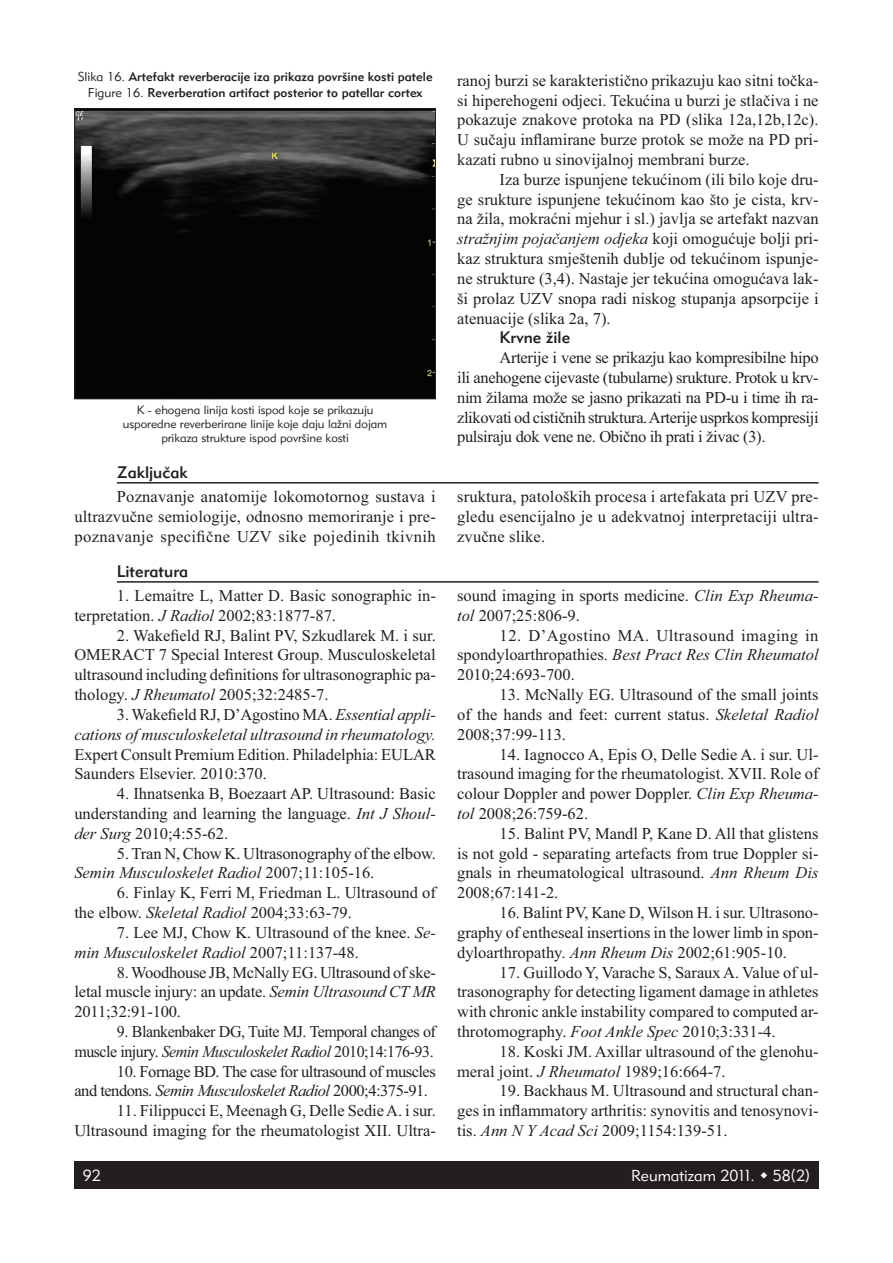
<style>
.page{position:relative;width:893px;height:1263px;background:#fff}
.page>*{position:absolute;margin:0;border:0;box-sizing:border-box;transform-origin:0 0}
.t1{font:16.5px/19.8px "Times New Roman";color:#231f20;text-align:justify}
.t2{font:16.5px/19.8px "Times New Roman";letter-spacing:-.03em;color:#231f20;text-align:right}
.t3{font:italic 16.5px/19.8px "Times New Roman";color:#231f20;text-align:right}
.t4{font:16.5px "Geometric 415 BT Medium A";color:#231f20}
.t5{font:15.75px "Geometric 415 BT Lite A";color:#fff}
.t6{font:12.75px/15.3px "Geometric 415 BT Medium A";color:#231f20;text-align:center}
.t7{font:12px/14.4px "Geometric 415 BT Lite A";color:#231f20;text-align:center}
.s1{font-family:"Geometric 415 BT Lite A"}
.s2{font-style:italic}
.s3{font-style:normal}
</style>
<div class="page">
<div style="left:74px;top:1161px;width:745px;height:27px;background:#231f20"></div>
<img style="left:76px;top:110px;width:358px;height:287px">
<div style="left:74px;top:108px;width:362px;height:291px;border:1px solid #231f20"></div>
<hr style="left:117px;top:482px;width:702px;height:2px;background:#231f20">
<hr style="left:117px;top:581px;width:702px;height:2px;background:#231f20">
<p class="t6" style="left:78px;top:70px;width:356px"><span class="s1">Slika 16.</span> Artefakt reverberacije iza prikaza površine kosti patele<br><span class="s1">Figure 16.</span> Reverberation artifact posterior to patellar cortex</p>
<p class="t1" style="left:457px;top:72px;width:363px">ranoj burzi se karakteristično prikazuju kao sitni točka&shy;si hiperehogeni odjeci. Tekućina u burzi je stlačiva i ne pokazuje znakove protoka na PD (slika 12a,12b,12c).<br>U sučaju inflamirane burze protok se može na PD pri&shy;kazati rubno u sinovijalnoj membrani burze.</p>
<p class="t1" style="left:457px;top:171px;width:363px;text-indent:43px">Iza burze ispunjene tekućinom (ili bilo koje dru&shy;ge srukture ispunjene tekućinom kao što je cista, krv&shy;na žila, mokraćni mjehur i sl.) javlja se artefakt nazvan <span class="s2">stražnjim pojačanjem odjeka</span> koji omogućuje bolji pri&shy;kaz struktura smještenih dublje od tekućinom ispunje&shy;ne strukture (3,4). Nastaje jer tekućina omogućava lak&shy;ši prolaz UZV snopa radi niskog stupanja apsorpcije i atenuacije (slika 2a, 7).</p>
<p class="t4" style="left:500px;top:331px;width:72px">Krvne žile</p>
<p class="t1" style="left:457px;top:349px;width:363px;text-indent:43px">Arterije i vene se prikazju kao kompresibilne hipo ili anehogene cijevaste (tubularne) srukture. Protok u krv&shy;nim žilama može se jasno prikazati na PD-u i time ih ra&shy;zlikovati od cističnih struktura. Arterije usprkos kompresiji pulsiraju dok vene ne. Obično ih prati i živac (3).</p>
<p class="t7" style="left:123px;top:403px;width:266px">K - ehogena linija kosti ispod koje se prikazuju usporedne reverberirane linije koje daju lažni dojam prikaza strukture ispod površine kosti</p>
<p class="t4" style="left:117px;top:466px;width:72px">Zaključak</p>
<p class="t1" style="left:74px;top:488px;width:363px;text-indent:43px">Poznavanje anatomije lokomotornog sustava i ultrazvučne semiologije, odnosno memoriranje i pre&shy;poznavanje specifične UZV sike pojedinih tkivnih</p>
<p class="t1" style="left:457px;top:488px;width:363px">sruktura, patoloških procesa i artefakata pri UZV pre&shy;gledu esencijalno je u adekvatnoj interpretaciji ultra&shy;zvučne slike.</p>
<p class="t4" style="left:117px;top:565px;width:73px">Literatura</p>
<p class="t1" style="left:74px;top:587px;width:363px;text-indent:43px">1. Lemaitre L, Matter D. Basic sonographic in&shy;terpretation. <span class="s2">J Radiol</span> 2002;83:1877-87.</p>
<p class="t1" style="left:74px;top:627px;width:363px;text-indent:43px">2. Wakefield RJ, Balint PV, Szkudlarek M. i sur.<br>OMERACT 7 Special Interest Group. Musculoskeletal ultrasound including definitions for ultrasonographic pa&shy;thology. <span class="s2">J Rheumatol</span> 2005;32:2485-7.</p>
<p class="t3" style="left:74px;top:706px;width:363px"><span class="s3">3. Wakefield RJ, D’Agostino MA.</span> Essential appli&shy;cations of musculoskeletal ultrasound in rheumatology.</p>
<p class="t1" style="left:74px;top:746px;width:363px">Expert Consult Premium Edition. Philadelphia: EULAR<br>Saunders Elsevier. 2010:370.</p>
<p class="t1" style="left:74px;top:785px;width:363px;text-indent:43px">4. Ihnatsenka B, Boezaart AP. Ultrasound: Basic understanding and learning the language. <span class="s2">Int J Shoul&shy;der Surg</span> 2010;4:55-62.</p>
<p class="t1" style="left:74px;top:845px;width:363px;text-indent:43px">5. Tran N, Chow K. Ultrasonography of the elbow.<br><span class="s2">Semin Musculoskelet Radiol</span> 2007;11:105-16.</p>
<p class="t1" style="left:74px;top:884px;width:363px;text-indent:43px">6. Finlay K, Ferri M, Friedman L. Ultrasound of the elbow. <span class="s2">Skeletal Radiol</span> 2004;33:63-79.</p>
<p class="t1" style="left:74px;top:924px;width:363px;text-indent:43px">7. Lee MJ, Chow K. Ultrasound of the knee. <span class="s2">Se&shy;min Musculoskelet Radiol</span> 2007;11:137-48.</p>
<p class="t1" style="left:74px;top:964px;width:363px;text-indent:43px">8. Woodhouse JB, McNally EG. Ultrasound of ske&shy;letal muscle injury: an update. <span class="s2">Semin Ultrasound CT MR </span>2011;32:91-100.</p>
<p class="t2" style="left:74px;top:1023px;width:363px">9. Blankenbaker DG, Tuite MJ. Temporal changes of muscle injury. <span class="s2">Semin Musculoskelet Radiol</span> 2010;14:176-93.</p>
<p class="t2" style="left:74px;top:1063px;width:363px;text-align:left;text-indent:43px">10. Fornage BD. The case for ultrasound of muscles and tendons. <span class="s2">Semin Musculoskelet Radiol</span> 2000;4:375-91.</p>
<p class="t1" style="left:74px;top:1102px;width:363px;text-align:right">11. Filippucci E, Meenagh G, Delle Sedie A. i sur.<br>Ultrasound imaging for the rheumatologist XII. Ultra-</p>
<p class="t1" style="left:457px;top:587px;width:363px">sound imaging in sports medicine. <span class="s2">Clin Exp Rheuma&shy;tol</span> 2007;25:806-9.</p>
<p class="t1" style="left:457px;top:627px;width:363px;text-indent:43px">12. D’Agostino MA. Ultrasound imaging in spondyloarthropathies. <span class="s2">Best Pract Res Clin Rheumatol </span>2010;24:693-700.</p>
<p class="t1" style="left:457px;top:686px;width:363px;text-indent:43px">13. McNally EG. Ultrasound of the small joints of the hands and feet: current status. <span class="s2">Skeletal Radiol </span>2008;37:99-113.</p>
<p class="t1" style="left:457px;top:746px;width:363px;text-indent:43px">14. Iagnocco A, Epis O, Delle Sedie A. i sur. Ul&shy;trasound imaging for the rheumatologist. XVII. Role of colour Doppler and power Doppler. <span class="s2">Clin Exp Rheuma&shy;tol</span> 2008;26:759-62.</p>
<p class="t1" style="left:457px;top:825px;width:363px;text-indent:43px">15. Balint PV, Mandl P, Kane D. All that glistens is not gold - separating artefacts from true Doppler si&shy;gnals in rheumatological ultrasound. <span class="s2">Ann Rheum Dis </span>2008;67:141-2.</p>
<p class="t1" style="left:457px;top:904px;width:363px;text-indent:43px">16. Balint PV, Kane D, Wilson H. i sur. Ultrasono&shy;graphy of entheseal insertions in the lower limb in spon&shy;dyloarthropathy. <span class="s2">Ann Rheum Dis</span> 2002;61:905-10.</p>
<p class="t1" style="left:457px;top:964px;width:363px;text-indent:43px">17. Guillodo Y, Varache S, Saraux A. Value of ul&shy;trasonography for detecting ligament damage in athletes with chronic ankle instability compared to computed ar&shy;throtomography. <span class="s2">Foot Ankle Spec</span> 2010;3:331-4.</p>
<p class="t1" style="left:457px;top:1043px;width:363px;text-indent:43px">18. Koski JM. Axillar ultrasound of the glenohu&shy;meral joint. <span class="s2">J Rheumatol</span> 1989;16:664-7.</p>
<p class="t1" style="left:457px;top:1082px;width:363px;text-indent:43px">19. Backhaus M. Ultrasound and structural chan&shy;ges in inflammatory arthritis: synovitis and tenosynovi&shy;tis. <span class="s2">Ann N Y Acad Sci</span> 2009;1154:139-51.</p>
<p class="t5" style="left:83px;top:1169px;width:19px">92</p>
<p class="t5" style="left:631px;top:1169px;width:181px">Reumatizam 2011. 58(2)</p>
</div>
